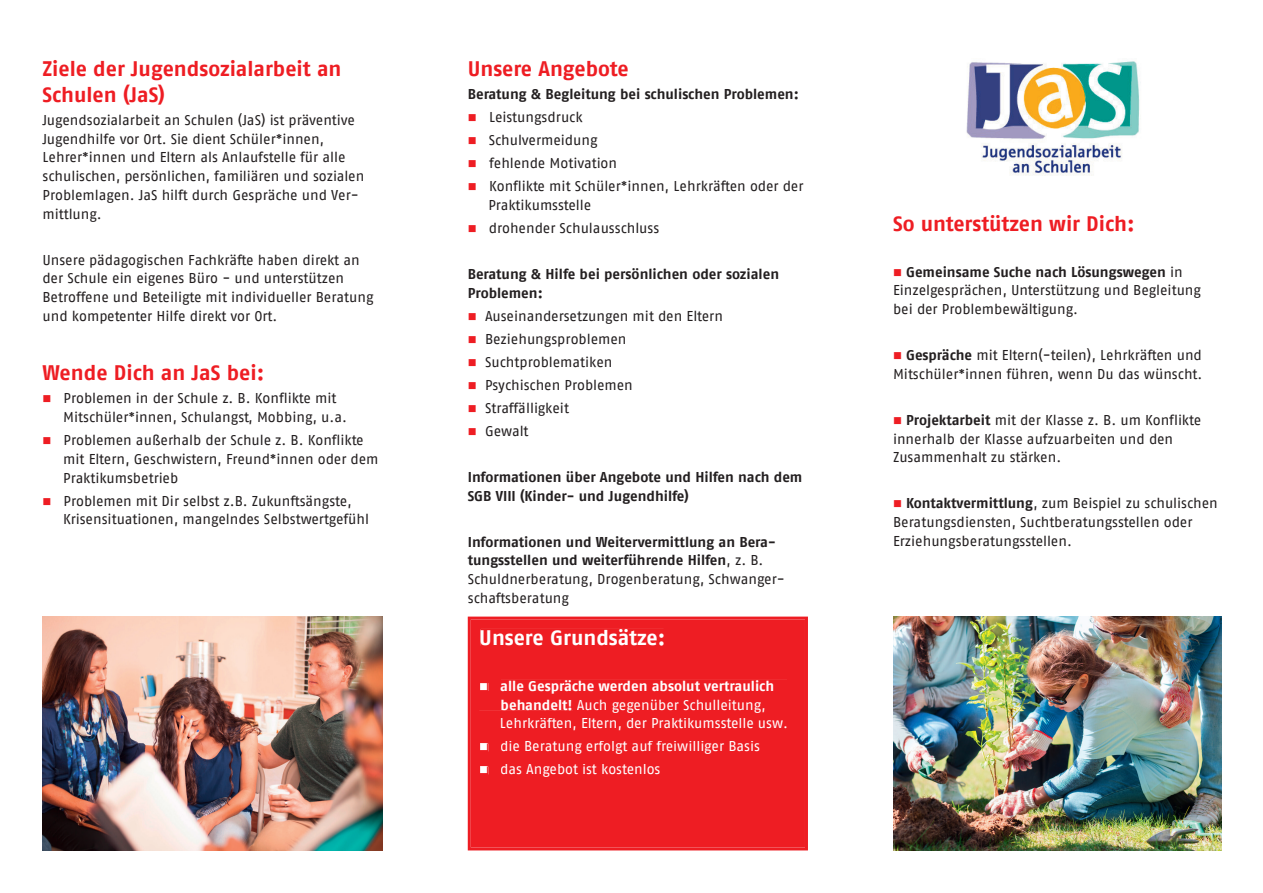
<style>
.page{position:relative;width:1263px;height:893px;background:#fff}
.page>*{position:absolute;margin:0;border:0;box-sizing:border-box;transform-origin:0 0}
.t1{font:700 21px/25.5px "AWO Fago Office";color:#ee1d23}
.t2{font:700 21px "AWO Fago Office";color:#fff}
.t3{font:14.25px/18.8px "AWO Fago Office";color:#231f20}
.t4{font:700 14.25px/18.8px "AWO Fago Office";color:#231f20}
.t5{font:14.25px/18.8px "AWO Fago Office";color:#fff}
.s1{color:#ee1d23}
.s2{font-weight:400}
.s3{font-weight:700}
</style>
<div class="page">
<img style="left:893px;top:617px;width:328px;height:233px">
<img style="left:43px;top:617px;width:340px;height:233px">
<div style="left:468px;top:617px;width:340px;height:233px;background:#ee1d23"></div>
<img style="left:966px;top:61px;width:175px;height:115px">
<h1 class="t1" style="left:43px;top:56px;width:300px">Ziele der Jugendsozialarbeit an<br>Schulen (JaS)</h1>
<p class="t3" style="left:43px;top:110px;width:323px">Jugendsozialarbeit an Schulen (JaS) ist präventive Jugendhilfe vor Ort. Sie dient Schüler*innen, Lehrer*innen und Eltern als Anlaufstelle für alle schulischen, persönlichen, familiären und sozialen Problemlagen. JaS hilft durch Gespräche und Ver&shy;mittlung.</p>
<p class="t3" style="left:43px;top:250px;width:333px">Unsere pädagogischen Fachkräfte haben direkt an der Schule ein eigenes Büro - und unterstützen Betroffene und Beteiligte mit individueller Beratung und kompetenter Hilfe direkt vor Ort.</p>
<h1 class="t1" style="left:43px;top:360px;width:223px">Wende Dich an JaS bei:</h1>
<p class="t3" style="left:63px;top:389px;width:285px;text-indent:-21px"><span class="s1">■</span> Problemen in der Schule z. B. Konflikte mit<br>Mitschüler*innen, Schulangst, Mobbing, u.a.</p>
<p class="t3" style="left:63px;top:431px;width:317px;text-indent:-21px"><span class="s1">■</span> Problemen außerhalb der Schule z. B. Konflikte mit Eltern, Geschwistern, Freund*innen oder dem<br>Praktikumsbetrieb</p>
<p class="t3" style="left:63px;top:491px;width:307px;text-indent:-21px"><span class="s1">■</span> Problemen mit Dir selbst z.B. Zukunftsängste,<br>Krisensituationen, mangelndes Selbstwertgefühl</p>
<h1 class="t1" style="left:468px;top:56px;width:162px">Unsere Angebote</h1>
<p class="t4" style="left:468px;top:85px;width:333px">Beratung &amp; Begleitung bei schulischen Problemen:</p>
<p class="t3" style="left:468px;top:108px;width:116px"><span class="s1">■</span> Leistungsdruck</p>
<p class="t3" style="left:468px;top:131px;width:131px"><span class="s1">■</span> Schulvermeidung</p>
<p class="t3" style="left:468px;top:154px;width:151px"><span class="s1">■</span> fehlende Motivation</p>
<p class="t3" style="left:488px;top:177px;width:317px;text-indent:-21px"><span class="s1">■</span> Konflikte mit Schüler*innen, Lehrkräften oder der<br>Praktikumsstelle</p>
<p class="t3" style="left:468px;top:219px;width:193px"><span class="s1">■</span> drohender Schulausschluss</p>
<p class="t4" style="left:468px;top:265px;width:313px">Beratung &amp; Hilfe bei persönlichen oder sozialen<br>Problemen:</p>
<p class="t3" style="left:468px;top:306px;width:257px"><span class="s1">■</span> Auseinandersetzungen mit den Eltern</p>
<p class="t3" style="left:468px;top:329px;width:160px"><span class="s1">■</span> Beziehungsproblemen</p>
<p class="t3" style="left:468px;top:352px;width:146px"><span class="s1">■</span> Suchtproblematiken</p>
<p class="t3" style="left:468px;top:375px;width:167px"><span class="s1">■</span> Psychischen Problemen</p>
<p class="t3" style="left:468px;top:398px;width:103px"><span class="s1">■</span> Straffälligkeit</p>
<p class="t3" style="left:468px;top:421px;width:62px"><span class="s1">■</span> Gewalt</p>
<p class="t4" style="left:468px;top:467px;width:336px">Informationen über Angebote und Hilfen nach dem<br>SGB VIII (Kinder- und Jugendhilfe)</p>
<p class="t4" style="left:468px;top:532px;width:319px">Informationen und Weitervermittlung an Bera&shy;tungsstellen und weiterführende Hilfen<span class="s2">, z. B.<br>Schuldnerberatung, Drogenberatung, Schwanger&shy;schaftsberatung</span></p>
<h1 class="t2" style="left:479px;top:625px;width:187px">Unsere Grundsätze:</h1>
<p class="t5" style="left:500px;top:676px;width:289px;text-indent:-21px">■ <span class="s3">alle Gespräche werden absolut vertraulich behandelt!</span> Auch gegenüber Schulleitung,<br>Lehrkräften, Eltern, der Praktikumsstelle usw.</p>
<p class="t5" style="left:479px;top:737px;width:282px">■ die Beratung erfolgt auf freiwilliger Basis</p>
<p class="t5" style="left:479px;top:760px;width:183px">■ das Angebot ist kostenlos</p>
<h1 class="t1" style="left:893px;top:210px;width:243px">So unterstützen wir Dich:</h1>
<p class="t3" style="left:893px;top:262px;width:309px"><span class="s1">■</span> <span class="s3">Gemeinsame Suche nach Lösungswegen</span> in<br>Einzelgesprächen, Unterstützung und Begleitung bei der Problembewältigung.</p>
<p class="t3" style="left:893px;top:346px;width:311px"><span class="s1">■</span> <span class="s3">Gespräche</span> mit Eltern(-teilen), Lehrkräften und<br>Mitschüler*innen führen, wenn Du das wünscht.</p>
<p class="t3" style="left:893px;top:410px;width:310px"><span class="s1">■</span> <span class="s3">Projektarbeit</span> mit der Klasse z. B. um Konflikte innerhalb der Klasse aufzuarbeiten und den<br>Zusammenhalt zu stärken.</p>
<p class="t3" style="left:893px;top:494px;width:326px"><span class="s1">■</span> <span class="s3">Kontaktvermittlung</span>, zum Beispiel zu schulischen<br>Beratungsdiensten, Suchtberatungsstellen oder<br>Erziehungsberatungsstellen.</p>
</div>
